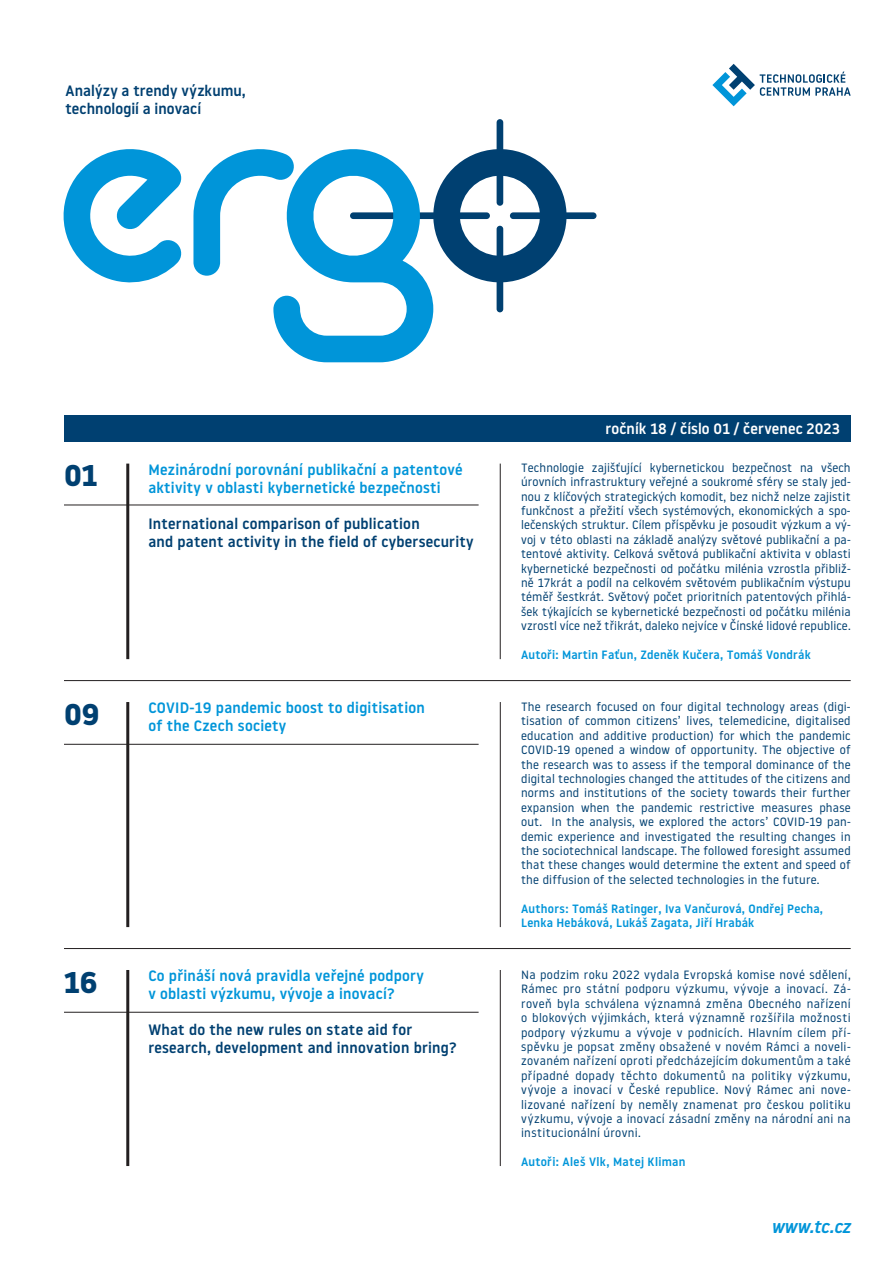
<style>
.page{position:relative;width:893px;height:1263px;background:#fff}
.page>*{position:absolute;margin:0;border:0;box-sizing:border-box;transform-origin:0 0}
.t1{font:700 30px "Noway";color:#004071}
.t2{font:italic 500 18px "Noway";letter-spacing:-.015em;color:#0095d9}
.t3{font:500 15px/18px "Noway";letter-spacing:.015em;color:#0095d9}
.t4{font:500 15px/18px "Noway";letter-spacing:.015em;color:#004071}
.t5{font:500 15px "Noway";letter-spacing:.005em;color:#fff}
.t6{font:12px/14.4px "Noway";letter-spacing:.015em;color:#004071;text-align:justify}
.t7{font:500 12px/14.4px "Noway";letter-spacing:.015em;color:#0095d9}
</style>
<div class="page">
<div style="left:64px;top:416px;width:787px;height:26px;background:#004071"></div>
<svg style="left:433px;top:119px;width:163px;height:193px"></svg>
<svg style="left:63px;top:149px;width:370px;height:213px"></svg>
<svg style="left:712px;top:64px;width:139px;height:42px"></svg>
<hr style="left:126px;top:464px;width:3px;height:195px;background:#231f20">
<hr style="left:500px;top:464px;width:1px;height:195px;background:#231f20">
<hr style="left:64px;top:505px;width:415px;height:1px;background:#231f20">
<hr style="left:126px;top:702px;width:3px;height:225px;background:#231f20">
<hr style="left:126px;top:970px;width:3px;height:196px;background:#231f20">
<hr style="left:500px;top:702px;width:1px;height:225px;background:#231f20">
<hr style="left:500px;top:970px;width:1px;height:196px;background:#231f20">
<hr style="left:64px;top:744px;width:415px;height:1px;background:#231f20">
<hr style="left:64px;top:1012px;width:415px;height:1px;background:#231f20">
<hr style="left:64px;top:680px;width:787px;height:1px;background:#231f20">
<hr style="left:64px;top:948px;width:787px;height:1px;background:#231f20">
<p class="t4" style="left:65px;top:81px;width:182px">Analýzy a trendy výzkumu, technologií a inovací</p>
<p class="t5" style="left:605px;top:418px;width:236px">ročník 18 / číslo 01 / červenec 2023</p>
<h1 class="t1" style="left:64px;top:458px;width:35px">01</h1>
<p class="t3" style="left:148px;top:460px;width:316px">Mezinárodní porovnání publikační a patentové aktivity v oblasti kybernetické bezpečnosti</p>
<p class="t4" style="left:148px;top:514px;width:327px">International comparison of publication<br>and patent activity in the field of cybersecurity</p>
<p class="t6" style="left:521px;top:460px;width:331px">Technologie zajišťující kybernetickou bezpečnost na všech úrovních infrastruktury veřejné a soukromé sféry se staly jed&shy;nou z klíčových strategických komodit, bez nichž nelze zajistit funkčnost a přežití všech systémových, ekonomických a spo&shy;lečenských struktur. Cílem příspěvku je posoudit výzkum a vý&shy;voj v této oblasti na základě analýzy světové publikační a pa&shy;tentové aktivity. Celková světová publikační aktivita v oblasti kybernetické bezpečnosti od počátku milénia vzrostla přibliž&shy;ně 17krát a podíl na celkovém světovém publikačním výstupu téměř šestkrát. Světový počet prioritních patentových přihlá&shy;šek týkajících se kybernetické bezpečnosti od počátku milénia vzrostl více než třikrát, daleko nejvíce v Čínské lidové republice.</p>
<p class="t7" style="left:521px;top:647px;width:291px">Autoři: Martin Faťun, Zdeněk Kučera, Tomáš Vondrák</p>
<h1 class="t1" style="left:64px;top:697px;width:37px">09</h1>
<p class="t3" style="left:148px;top:699px;width:278px">COVID-19 pandemic boost to digitisation of the Czech society</p>
<p class="t6" style="left:521px;top:699px;width:331px">The research focused on four digital technology areas (digi&shy;tisation of common citizens’ lives, telemedicine, digitalised education and additive production) for which the pandemic COVID-19 opened a window of opportunity. The objective of the research was to assess if the temporal dominance of the digital technologies changed the attitudes of the citizens and norms and institutions of the society towards their further expansion when the pandemic restrictive measures phase out. In the analysis, we explored the actors’ COVID-19 pan&shy;demic experience and investigated the resulting changes in the sociotechnical landscape. The followed foresight assumed that these changes would determine the extent and speed of the diffusion of the selected technologies in the future.</p>
<p class="t7" style="left:521px;top:901px;width:303px">Authors: Tomáš Ratinger, Iva Vančurová, Ondřej Pecha,<br>Lenka Hebáková, Lukáš Zagata, Jiří Hrabák</p>
<h1 class="t1" style="left:64px;top:964px;width:35px">16</h1>
<p class="t3" style="left:148px;top:967px;width:277px">Co přináší nová pravidla veřejné podpory v oblasti výzkumu, vývoje a inovací?</p>
<p class="t4" style="left:148px;top:1021px;width:310px">What do the new rules on state aid for research, development and innovation bring?</p>
<p class="t6" style="left:521px;top:967px;width:331px">Na podzim roku 2022 vydala Evropská komise nové sdělení, Rámec pro státní podporu výzkumu, vývoje a inovací. Zá&shy;roveň byla schválena významná změna Obecného nařízení o blokových výjimkách, která významně rozšířila možnosti podpory výzkumu a vývoje v podnicích. Hlavním cílem pří&shy;spěvku je popsat změny obsažené v novém Rámci a noveli&shy;zovaném nařízení oproti předcházejícím dokumentům a také případné dopady těchto dokumentů na politiky výzkumu, vývoje a inovací v České republice. Nový Rámec ani nove&shy;lizované nařízení by neměly znamenat pro českou politiku výzkumu, vývoje a inovací zásadní změny na národní ani na institucionální úrovni.</p>
<p class="t7" style="left:521px;top:1154px;width:166px">Autoři: Aleš Vlk, Matej Kliman</p>
<h2 class="t2" style="left:771px;top:1214px;width:81px">www.tc.cz</h2>
</div>
